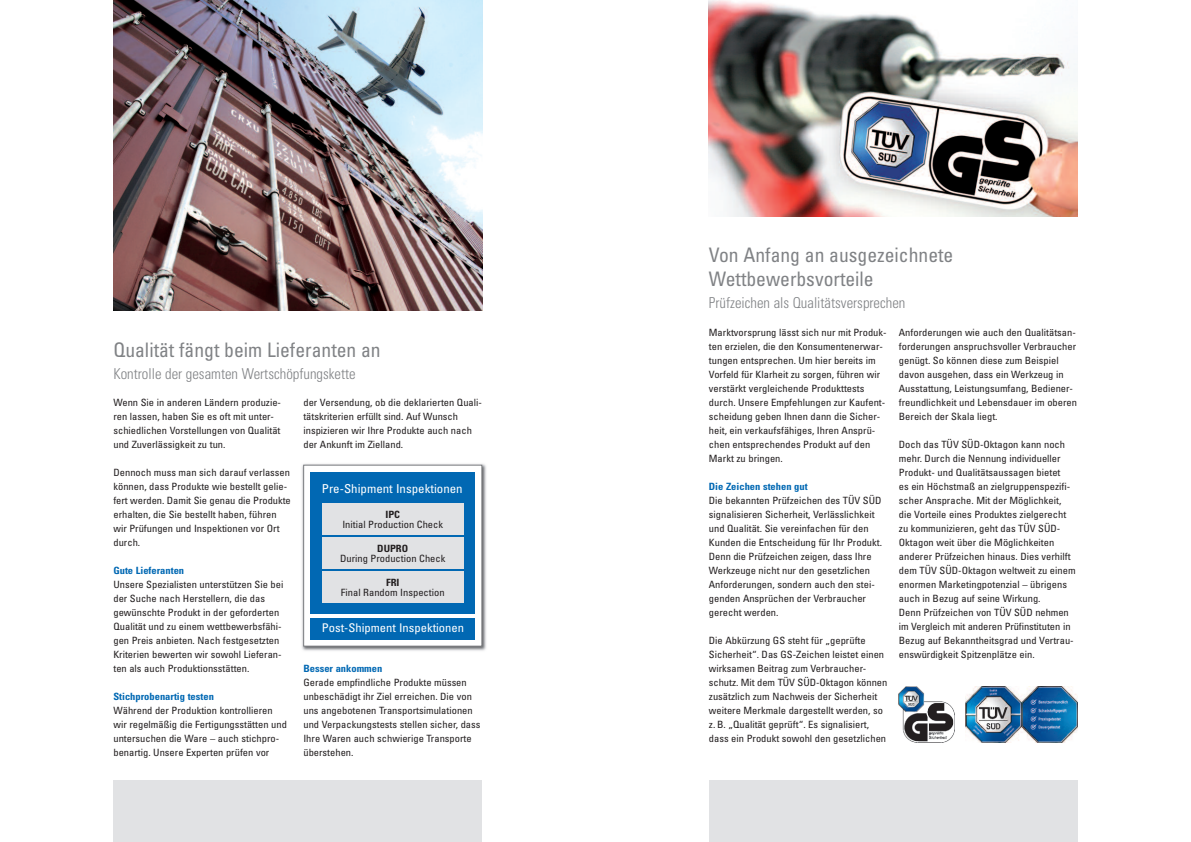
<style>
.page{position:relative;width:1191px;height:842px;background:#fff}
.page>*{position:absolute;margin:0;border:0;box-sizing:border-box;transform-origin:0 0}
.t1{font:condensed 20px/24px "Univers";color:#808285}
.t2{font:300 condensed 15px "Univers";color:#808285}
.t3{font:condensed 12.3px "Univers";color:#fff;scale:1.05 1}
.t4{font:condensed 12px "Univers";color:#fff;scale:1.05 1}
.t5{font:condensed 10px/14px "Univers";color:#231f20;scale:1.05 1}
.t6{font:700 condensed 10px "Univers";color:#0168b3;scale:1.05 1}
.t7{font:700 condensed 10px "Univers";color:#231f20;scale:1.05 1}
</style>
<div class="page">
<img style="left:113px;top:0;width:369px;height:311px">
<img style="left:709px;top:0;width:368px;height:217px">
<div style="left:113px;top:780px;width:369px;height:62px;background:#e1e2e4"></div>
<div style="left:709px;top:780px;width:368px;height:62px;background:#e1e2e4"></div>
<img style="left:965px;top:686px;width:112px;height:56px">
<img style="left:302px;top:464px;width:184px;height:187px">
<div style="left:304px;top:465px;width:177px;height:181px;background:#fff"></div>
<div style="left:303px;top:465px;width:179px;height:181px;border:1px solid #808285"></div>
<div style="left:310px;top:472px;width:165px;height:142px;background:#0168b3"></div>
<div style="left:310px;top:618px;width:165px;height:21px;background:#0168b3"></div>
<div style="left:322px;top:503px;width:141px;height:32px;background:#e1e2e4"></div>
<div style="left:322px;top:537px;width:141px;height:32px;background:#e1e2e4"></div>
<div style="left:322px;top:571px;width:141px;height:32px;background:#e1e2e4"></div>
<img style="left:899px;top:686px;width:55px;height:56px">
<h1 class="t1" style="left:113px;top:339px;width:269px">Qualität fängt beim Lieferanten an</h1>
<h2 class="t2" style="left:113px;top:368px;width:244px">Kontrolle der gesamten Wertschöpfungskette</h2>
<p class="t5" style="left:113px;top:396px;width:161px">Wenn Sie in anderen Ländern produzie&shy;ren lassen, haben Sie es oft mit unter&shy;schiedlichen Vorstellungen von Qualität und Zuverlässigkeit zu tun.</p>
<p class="t5" style="left:113px;top:466px;width:170px">Dennoch muss man sich darauf verlassen können, dass Produkte wie bestellt gelie&shy;fert werden. Damit Sie genau die Produkte erhalten, die Sie bestellt haben, führen wir Prüfungen und Inspektionen vor Ort durch.</p>
<p class="t6" style="left:113px;top:567px;width:69px">Gute Lieferanten</p>
<p class="t5" style="left:113px;top:578px;width:163px">Unsere Spezialisten unterstützen Sie bei der Suche nach Herstellern, die das gewünschte Produkt in der geforderten Qualität und zu einem wettbewerbsfähi&shy;gen Preis anbieten. Nach festgesetzten Kriterien bewerten wir sowohl Lieferan&shy;ten als auch Produktionsstätten.</p>
<p class="t6" style="left:113px;top:693px;width:97px">Stichprobenartig testen</p>
<p class="t5" style="left:113px;top:704px;width:167px">Während der Produktion kontrollieren wir regelmäßig die Fertigungsstätten und untersuchen die Ware – auch stichpro&shy;benartig. Unsere Experten prüfen vor</p>
<p class="t5" style="left:303px;top:396px;width:172px">der Versendung, ob die deklarierten Quali&shy;tätskriterien erfüllt sind. Auf Wunsch inspizieren wir Ihre Produkte auch nach der Ankunft im Zielland.</p>
<p class="t3" style="left:322px;top:484px;width:136px">Pre-Shipment Inspektionen</p>
<p class="t7" style="left:385px;top:511px;width:15px">IPC</p>
<p class="t5" style="left:342px;top:518px;width:97px">Initial Production Check</p>
<p class="t7" style="left:377px;top:545px;width:31px">DUPRO</p>
<p class="t5" style="left:340px;top:552px;width:102px">During Production Check</p>
<p class="t7" style="left:386px;top:579px;width:14px">FRI</p>
<p class="t5" style="left:341px;top:586px;width:100px">Final Random Inspection</p>
<p class="t4" style="left:322px;top:623px;width:137px">Post-Shipment Inspektionen</p>
<p class="t6" style="left:303px;top:665px;width:77px">Besser ankommen</p>
<p class="t5" style="left:303px;top:676px;width:170px">Gerade empfindliche Produkte müssen unbeschädigt ihr Ziel erreichen. Die von uns angebotenen Transportsimulationen und Verpackungstests stellen sicher, dass Ihre Waren auch schwierige Transporte überstehen.</p>
<h1 class="t1" style="left:709px;top:245px;width:246px">Von Anfang an ausgezeichnete<br>Wettbewerbsvorteile</h1>
<h2 class="t2" style="left:709px;top:297px;width:198px">Prüfzeichen als Qualitätsversprechen</h2>
<p class="t5" style="left:709px;top:326px;width:171px">Marktvorsprung lässt sich nur mit Produk&shy;ten erzielen, die den Konsumentenerwar&shy;tungen entsprechen. Um hier bereits im Vorfeld für Klarheit zu sorgen, führen wir verstärkt vergleichende Produkttests durch. Unsere Empfehlungen zur Kaufent&shy;scheidung geben Ihnen dann die Sicher&shy;heit, ein verkaufsfähiges, Ihren Ansprü&shy;chen entsprechendes Produkt auf den Markt zu bringen.</p>
<p class="t6" style="left:709px;top:483px;width:95px">Die Zeichen stehen gut</p>
<p class="t5" style="left:709px;top:494px;width:166px">Die bekannten Prüfzeichen des TÜV SÜD signalisieren Sicherheit, Verlässlichkeit und Qualität. Sie vereinfachen für den Kunden die Entscheidung für Ihr Produkt.<br>Denn die Prüfzeichen zeigen, dass Ihre Werkzeuge nicht nur den gesetzlichen Anforderungen, sondern auch den stei&shy;genden Ansprüchen der Verbraucher gerecht werden.</p>
<p class="t5" style="left:709px;top:634px;width:171px">Die Abkürzung GS steht für „geprüfte Sicherheit“. Das GS-Zeichen leistet einen wirksamen Beitrag zum Verbraucher&shy;schutz. Mit dem TÜV SÜD-Oktagon können zusätzlich zum Nachweis der Sicherheit weitere Merkmale dargestellt werden, so z. B. „Qualität geprüft“. Es signalisiert, dass ein Produkt sowohl den gesetzlichen</p>
<p class="t5" style="left:899px;top:326px;width:171px">Anforderungen wie auch den Qualitätsan&shy;forderungen anspruchsvoller Verbraucher genügt. So können diese zum Beispiel davon ausgehen, dass ein Werkzeug in Ausstattung, Leistungsumfang, Bediener&shy;freundlichkeit und Lebensdauer im oberen Bereich der Skala liegt.</p>
<p class="t5" style="left:899px;top:438px;width:170px">Doch das TÜV SÜD-Oktagon kann noch mehr. Durch die Nennung individueller Produkt- und Qualitätsaussagen bietet<br>es ein Höchstmaß an zielgruppenspezifi&shy;scher Ansprache. Mit der Möglichkeit, die Vorteile eines Produktes zielgerecht zu kommunizieren, geht das TÜV SÜD-Oktagon weit über die Möglichkeiten anderer Prüfzeichen hinaus. Dies verhilft dem TÜV SÜD-Oktagon weltweit zu einem enormen Marketingpotenzial – übrigens auch in Bezug auf seine Wirkung.<br>Denn Prüfzeichen von TÜV SÜD nehmen im Vergleich mit anderen Prüfinstituten in Bezug auf Bekanntheitsgrad und Vertrau&shy;enswürdigkeit Spitzenplätze ein.</p>
</div>
